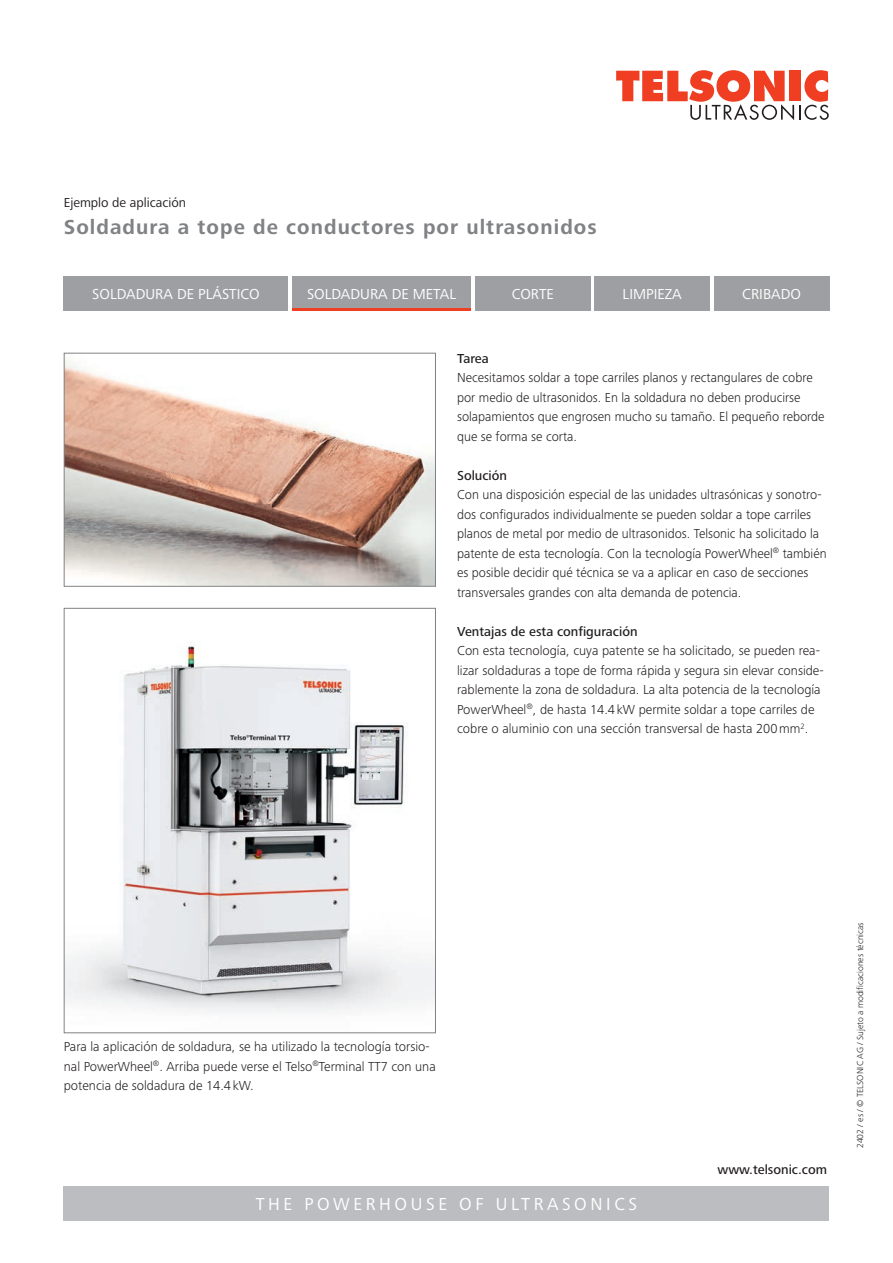
<style>
.page{position:relative;width:893px;height:1263px;background:#fff}
.page>*{position:absolute;margin:0;border:0;box-sizing:border-box;transform-origin:0 0}
.Haupttitel_grau{font:700 21px "Frutiger Next LTW1 G";letter-spacing:.05em;color:#808285}
.t1{font:18px "Frutiger Next LTW1 G";letter-spacing:.2em;color:#fff}
.Portfoliotitel{font:15px "Frutiger Next LTW1 G";color:#fff}
.Lauftext_9_13pt{font:300 13.5px/19.5px "Frutiger Next LTW1 G";color:#231f20}
.Lauftext_9_13pt__medium{font:500 13.5px "Frutiger Next LTW1 G";color:#231f20}
.Subtitel_schwarz{font:13.5px "Frutiger Next LTW1 G";color:#231f20}
.Version_6_7pt{font:300 9px "Frutiger Next LTW1 G";color:#231f20}
</style>
<div class="page">
<div style="left:64px;top:276px;width:224px;height:34px;background:#9d9fa2"></div>
<div style="left:292px;top:276px;width:179px;height:34px;background:#9d9fa2"></div>
<div style="left:475px;top:276px;width:115px;height:34px;background:#9d9fa2"></div>
<div style="left:595px;top:276px;width:115px;height:34px;background:#9d9fa2"></div>
<div style="left:714px;top:276px;width:115px;height:34px;background:#9d9fa2"></div>
<hr style="left:292px;top:308px;width:179px;height:2px;background:#ef3e22">
<svg style="left:616px;top:70px;width:213px;height:50px"></svg>
<div style="left:64px;top:1186px;width:765px;height:34px;background:#bcbdc0"></div>
<svg style="left:63px;top:352px;width:373px;height:235px"></svg>
<svg style="left:63px;top:607px;width:373px;height:426px"></svg>
<p class="Subtitel_schwarz" style="left:64px;top:195px;width:124px">Ejemplo de aplicación</p>
<p class="Haupttitel_grau" style="left:64px;top:215px;width:534px">Soldadura a tope de conductores por ultrasonidos</p>
<p class="Portfoliotitel" style="left:92px;top:285px;width:169px">SOLDADURA DE PLÁSTICO</p>
<p class="Portfoliotitel" style="left:307px;top:285px;width:151px">SOLDADURA DE METAL</p>
<p class="Portfoliotitel" style="left:512px;top:285px;width:43px">CORTE</p>
<p class="Portfoliotitel" style="left:623px;top:285px;width:61px">LIMPIEZA</p>
<p class="Portfoliotitel" style="left:742px;top:285px;width:60px">CRIBADO</p>
<p class="Lauftext_9_13pt__medium" style="left:457px;top:350px;width:33px">Tarea</p>
<p class="Lauftext_9_13pt" style="left:457px;top:368px;width:369px">Necesitamos soldar a tope carriles planos y rectangulares de cobre por medio de ultrasonidos. En la soldadura no deben producirse solapamientos que engrosen mucho su tamaño. El pequeño reborde que se forma se corta.</p>
<p class="Lauftext_9_13pt__medium" style="left:457px;top:467px;width:51px">Solución</p>
<p class="Lauftext_9_13pt" style="left:457px;top:485px;width:371px">Con una disposición especial de las unidades ultrasónicas y sonotro&shy;dos configurados individualmente se pueden soldar a tope carriles planos de metal por medio de ultrasonidos. Telsonic ha solicitado la patente de esta tecnología. Con la tecnología PowerWheel<sup>®</sup> también es posible decidir qué técnica se va a aplicar en caso de secciones transversales grandes con alta demanda de potencia.</p>
<p class="Lauftext_9_13pt__medium" style="left:457px;top:623px;width:182px">Ventajas de esta configuración</p>
<p class="Lauftext_9_13pt" style="left:457px;top:641px;width:368px">Con esta tecnología, cuya patente se ha solicitado, se pueden rea&shy;lizar soldaduras a tope de forma rápida y segura sin elevar conside&shy;rablemente la zona de soldadura. La alta potencia de la tecnología PowerWheel<sup>®</sup>, de hasta 14.4kW permite soldar a tope carriles de cobre o aluminio con una sección transversal de hasta 200mm<sup>2</sup>.</p>
<p class="Lauftext_9_13pt" style="left:64px;top:1037px;width:374px">Para la aplicación de soldadura, se ha utilizado la tecnología torsio&shy;nal PowerWheel<sup>®</sup>. Arriba puede verse el Telso<sup>®</sup>Terminal TT7 con una potencia de soldadura de 14.4kW.</p>
<h2 class="t1" style="left:256px;top:1194px;width:383px">THE POWERHOUSE OF ULTRASONICS</h2>
<p class="Lauftext_9_13pt__medium" style="left:717px;top:1161px;width:111px">www.telsonic.com</p>
<p class="Version_6_7pt" style="left:855px;top:1148px;width:227px;rotate:-90deg">2402 / es / © TELSONIC AG / Sujeto a modificaciones técnicas</p>
</div>
